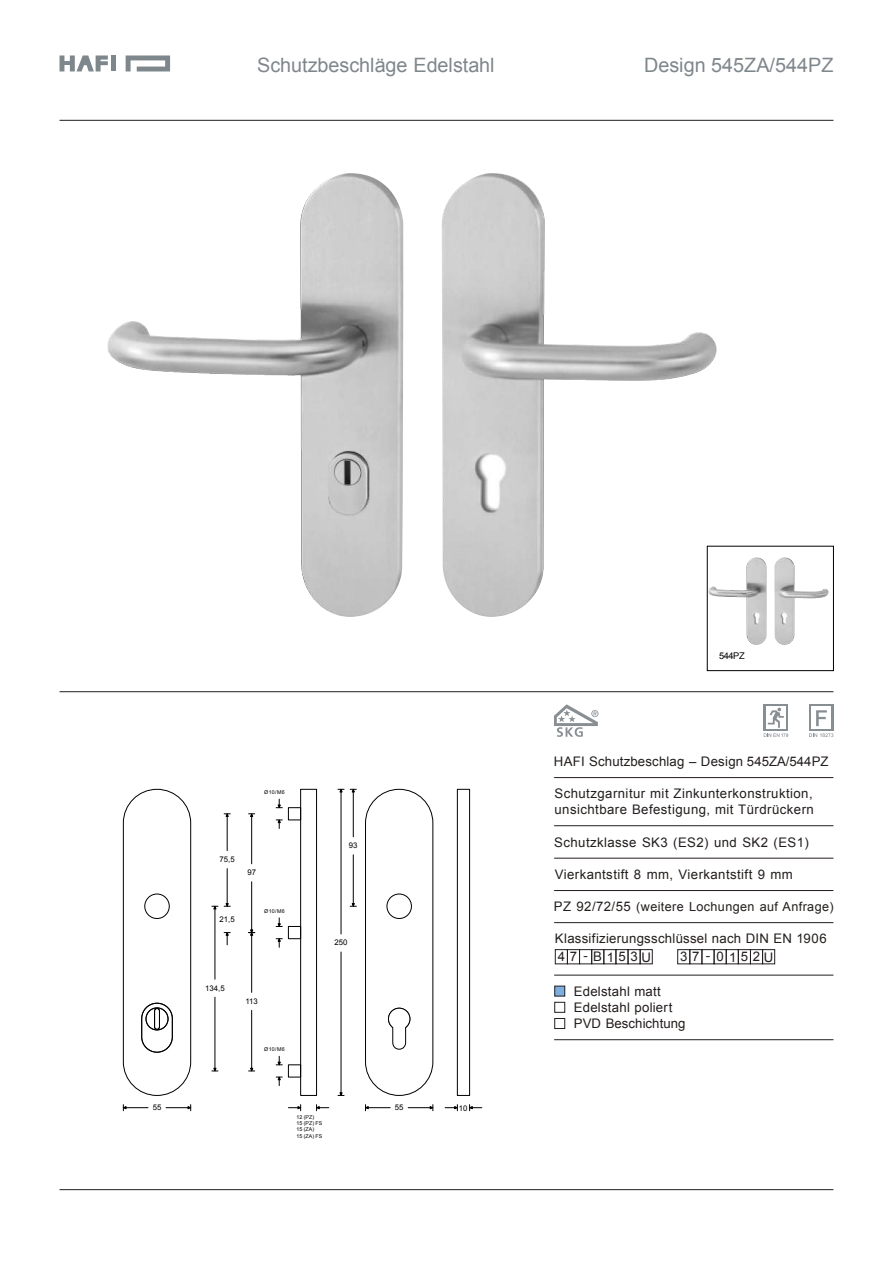
<style>
.page{position:relative;width:893px;height:1263px;background:#fff}
.page>*{position:absolute;margin:0;border:0;box-sizing:border-box;transform-origin:0 0}
.t1{font:19.8px "Arial";color:#7e878c}
.t2{font:13.2px/16.2px "Arial";letter-spacing:.03em;color:#231e1d}
.t3{font:13.2px "Arial";letter-spacing:.01em;color:#231e1d}
.t4{font:13.2px "Arial";letter-spacing:.36em;color:#221e1f}
.t5{font:12.6px "Arial";letter-spacing:.03em;color:#231e1d}
.t6{font:9.3px "Arial";letter-spacing:-.045em;color:#000}
.t7{font:7.8px "Arial";color:#000}
.t8{font:5.25px/6.3px "Arial";color:#000}
.s1{font-size:13.2px}
</style>
<div class="page">
<img style="left:774px;top:557px;width:55px;height:88px">
<img style="left:716px;top:557px;width:51px;height:88px">
<div style="left:300px;top:789px;width:17px;height:307px;border:1px solid #000"></div>
<svg style="left:365px;top:1104px;width:25px;height:7px"></svg>
<svg style="left:408px;top:1104px;width:26px;height:7px"></svg>
<svg style="left:316px;top:1104px;width:13px;height:7px"></svg>
<svg style="left:288px;top:1104px;width:13px;height:7px"></svg>
<hr style="left:353px;top:855px;width:1px;height:50px;background:#000">
<svg style="left:350px;top:903px;width:6px;height:4px"></svg>
<hr style="left:353px;top:790px;width:1px;height:47px;background:#000">
<hr style="left:341px;top:952px;width:1px;height:142px;background:#000">
<svg style="left:338px;top:1092px;width:6px;height:4px"></svg>
<hr style="left:341px;top:790px;width:1px;height:144px;background:#000">
<svg style="left:469px;top:1104px;width:13px;height:7px"></svg>
<svg style="left:445px;top:1104px;width:13px;height:7px"></svg>
<svg style="left:123px;top:1104px;width:25px;height:7px"></svg>
<svg style="left:166px;top:1104px;width:25px;height:7px"></svg>
<svg style="left:144px;top:799px;width:157px;height:287px"></svg>
<svg style="left:141px;top:1003px;width:32px;height:49px"></svg>
<div style="left:141px;top:1003px;width:32px;height:49px;border:1px solid #000;border-radius:15px"></div>
<div style="left:146px;top:1008px;width:22px;height:22px;background:#fff;border:1px solid #000;border-radius:50%"></div>
<div style="left:146px;top:1008px;width:22px;height:22px;border:1px solid #000;border-radius:50%"></div>
<div style="left:154px;top:1008px;width:6px;height:21px;background:#fff;border:1px solid #000;border-radius:2px"></div>
<div style="left:154px;top:1008px;width:6px;height:21px;border:1px solid #000;border-radius:2px"></div>
<div style="left:123px;top:789px;width:68px;height:307px;border:1px solid #000;border-radius:34px"></div>
<svg style="left:365px;top:789px;width:105px;height:307px"></svg>
<hr style="left:60px;top:120px;width:773px;height:1px;background:#231e1d">
<hr style="left:60px;top:1189px;width:773px;height:1px;background:#231e1d">
<hr style="left:60px;top:691px;width:773px;height:1px;background:#231e1d">
<svg style="left:60px;top:55px;width:48px;height:16px"></svg>
<svg style="left:126px;top:55px;width:44px;height:16px"></svg>
<div style="left:111px;top:55px;width:5px;height:16px;background:#7e878c"></div>
<hr style="left:554px;top:777px;width:279px;height:1px;background:#231e1d">
<hr style="left:554px;top:825px;width:279px;height:1px;background:#231e1d">
<hr style="left:554px;top:858px;width:279px;height:1px;background:#231e1d">
<hr style="left:554px;top:922px;width:279px;height:1px;background:#231e1d">
<hr style="left:554px;top:975px;width:279px;height:1px;background:#231e1d">
<hr style="left:554px;top:890px;width:279px;height:1px;background:#231e1d">
<div style="left:555px;top:949px;width:13px;height:15px;border:1px solid #231e1d"></div>
<div style="left:567px;top:949px;width:13px;height:15px;border:1px solid #231e1d"></div>
<div style="left:604px;top:949px;width:12px;height:15px;border:1px solid #231e1d"></div>
<div style="left:616px;top:949px;width:12px;height:15px;border:1px solid #231e1d"></div>
<div style="left:628px;top:949px;width:12px;height:15px;border:1px solid #231e1d"></div>
<div style="left:640px;top:949px;width:12px;height:15px;border:1px solid #231e1d"></div>
<div style="left:579px;top:949px;width:13px;height:15px;border:1px solid #231e1d"></div>
<div style="left:592px;top:949px;width:12px;height:15px;border:1px solid #231e1d"></div>
<div style="left:677px;top:949px;width:13px;height:15px;border:1px solid #231e1d"></div>
<div style="left:690px;top:949px;width:12px;height:15px;border:1px solid #231e1d"></div>
<div style="left:726px;top:949px;width:12px;height:15px;border:1px solid #231e1d"></div>
<div style="left:738px;top:949px;width:13px;height:15px;border:1px solid #231e1d"></div>
<div style="left:750px;top:949px;width:13px;height:15px;border:1px solid #231e1d"></div>
<div style="left:762px;top:949px;width:13px;height:15px;border:1px solid #231e1d"></div>
<div style="left:702px;top:949px;width:12px;height:15px;border:1px solid #231e1d"></div>
<div style="left:714px;top:949px;width:12px;height:15px;border:1px solid #231e1d"></div>
<svg style="left:809px;top:704px;width:24px;height:27px"></svg>
<div style="left:811px;top:707px;width:20px;height:22px;background:#fff"></div>
<svg style="left:816px;top:710px;width:11px;height:16px"></svg>
<svg style="left:809px;top:733px;width:24px;height:4px"></svg>
<svg style="left:764px;top:704px;width:24px;height:4px"></svg>
<div style="left:766px;top:707px;width:20px;height:22px;background:#fff"></div>
<svg style="left:764px;top:708px;width:24px;height:29px"></svg>
<svg style="left:554px;top:704px;width:44px;height:33px"></svg>
<div style="left:707px;top:546px;width:127px;height:125px;border:1px solid #000"></div>
<img style="left:442px;top:173px;width:274px;height:444px">
<img style="left:107px;top:173px;width:296px;height:444px">
<img style="left:329px;top:451px;width:40px;height:64px">
<hr style="left:554px;top:1039px;width:279px;height:1px;background:#231e1d">
<div style="left:555px;top:986px;width:10px;height:10px;background:#7cafde;border:1px solid #231e1d"></div>
<div style="left:555px;top:1002px;width:10px;height:10px;background:#fff;border:1px solid #231e1d"></div>
<div style="left:555px;top:1018px;width:10px;height:11px;border:1px solid #231e1d"></div>
<h1 class="t1" style="left:257px;top:52px;width:239px">Schutzbeschläge Edelstahl</h1>
<h1 class="t1" style="left:644px;top:52px;width:191px">Design 545ZA/544PZ</h1>
<p class="t7" style="left:153px;top:1103px;width:10px">55</p>
<p class="t8" style="left:264px;top:789px;width:22px">Ø10/M6</p>
<p class="t7" style="left:220px;top:854px;width:17px">75,5</p>
<p class="t7" style="left:247px;top:867px;width:10px">97</p>
<p class="t7" style="left:220px;top:914px;width:17px">21,5</p>
<p class="t8" style="left:264px;top:908px;width:22px">Ø10/M6</p>
<p class="t7" style="left:205px;top:983px;width:21px">134,5</p>
<p class="t7" style="left:245px;top:996px;width:14px">113</p>
<p class="t8" style="left:264px;top:1046px;width:22px">Ø10/M6</p>
<p class="t7" style="left:349px;top:840px;width:10px">93</p>
<p class="t7" style="left:335px;top:938px;width:15px">250</p>
<p class="t8" style="left:296px;top:1114px;width:27px">12 (PZ)<br>15 (PZ) FS<br>15 (ZA)<br>15 (ZA) FS</p>
<p class="t7" style="left:395px;top:1103px;width:10px">55</p>
<p class="t7" style="left:459px;top:1103px;width:10px">10</p>
<p class="t6" style="left:719px;top:650px;width:27px">544PZ</p>
<p class="t3" style="left:554px;top:753px;width:276px">HAFI Schutzbeschlag – Design 545ZA/544PZ</p>
<p class="t2" style="left:554px;top:786px;width:261px">Schutzgarnitur mit Zinkunterkonstruktion, unsichtbare Befestigung, mit Türdrückern</p>
<p class="t2" style="left:554px;top:834px;width:256px">Schutzklasse SK3 (ES2) und SK2 (ES1)</p>
<p class="t2" style="left:555px;top:866px;width:240px">Vierkantstift 8 mm, Vierkantstift 9 mm</p>
<p class="t5" style="left:554px;top:898px;width:281px"><span class="s1">PZ 92/72/55</span> (weitere Lochungen auf Anfrage)</p>
<p class="t2" style="left:555px;top:931px;width:273px">Klassifizierungsschlüssel nach DIN EN 1906</p>
<p class="t4" style="left:583px;top:948px;width:69px">- 153U</p>
<p class="t4" style="left:680px;top:948px;width:95px">37 - 0152U</p>
<p class="t4" style="left:558px;top:948px;width:46px">47 B</p>
<p class="t2" style="left:574px;top:983px;width:113px">Edelstahl matt<br>Edelstahl poliert<br>PVD Beschichtung</p>
</div>
